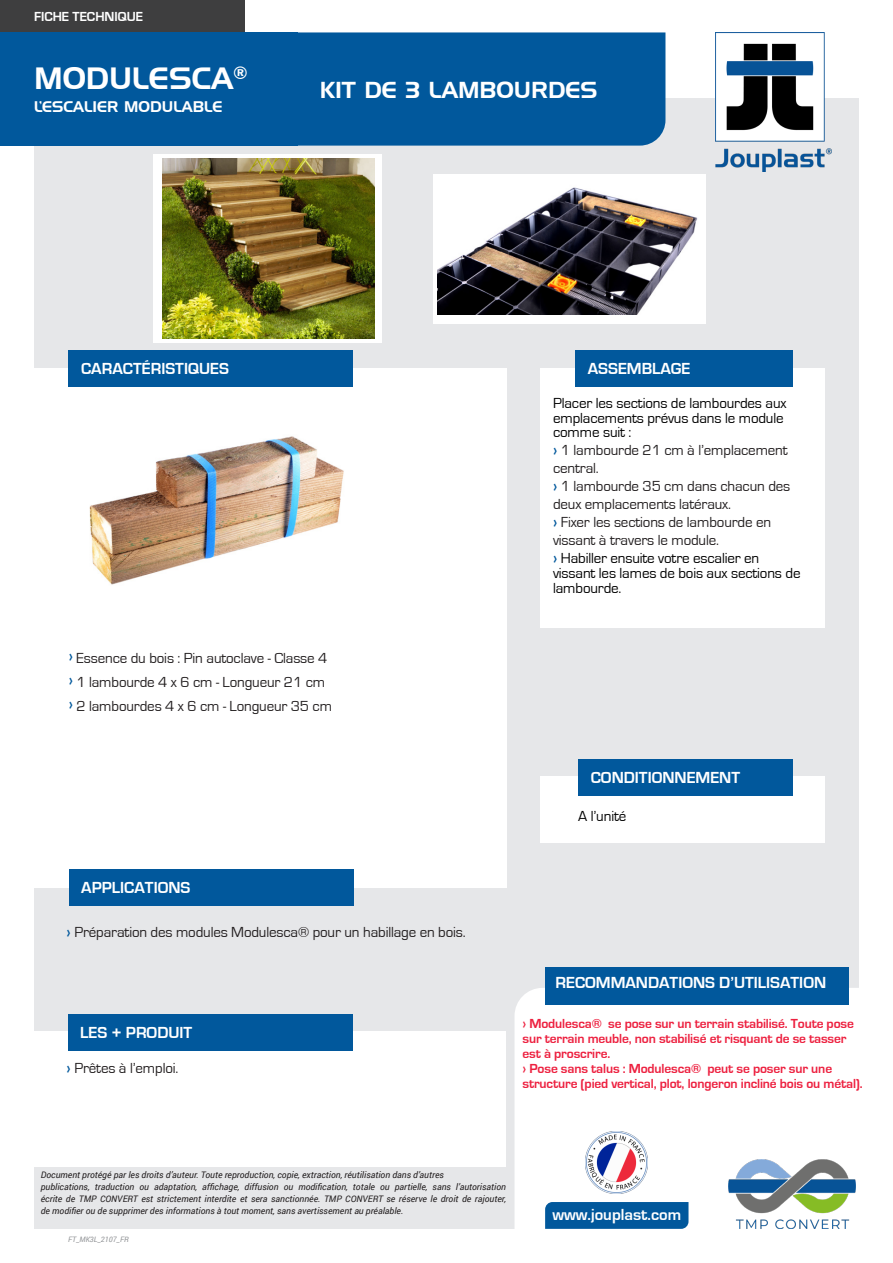
<style>
.page{position:relative;width:893px;height:1263px;background:#fff}
.page>*{position:absolute;margin:0;border:0;box-sizing:border-box;transform-origin:0 0}
.t1{font:30px "Handel Gothic BT";color:#fff}
.t2{font:22.5px "Handel Gothic BT";color:#fff}
.t3{font:700 16.5px "Eurostile";color:#fff}
.Texte_conditionnemen{font:15px/18px "Eurostile";letter-spacing:-.01em;color:#231f20}
.Texte_conditionnemen-2{font:15px/14.7px "Eurostile";letter-spacing:-.01em;color:#000}
.t4{font:15px "Handel Gothic BT";color:#fff}
.Texte_rouge{font:700 13.5px/15px "Eurostile";letter-spacing:-.01em;color:#ed203f}
.t5{font:700 13.5px "Eurostile";color:#fff}
.t6{font:italic 9px/12px "Roboto";color:#231f20;text-align:justify}
.t7{font:italic 7.5px "Roboto";color:#939598}
.s1{font-weight:700;color:#01589c}
</style>
<div class="page">
<div style="left:34px;top:99px;width:825px;height:1130px;background:#e6e7e9"></div>
<div style="left:434px;top:174px;width:272px;height:149px;background:#fff"></div>
<div style="left:153px;top:154px;width:229px;height:188px;background:#fff"></div>
<div style="left:0;top:0;width:244px;height:32px;background:#3e3e3f"></div>
<div style="left:0;top:368px;width:506px;height:520px;background:#fff"></div>
<div style="left:69px;top:350px;width:284px;height:36px;background:#01589c"></div>
<div style="left:514px;top:988px;width:345px;height:241px;background:#fff"></div>
<div style="left:545px;top:967px;width:303px;height:37px;background:#01589c"></div>
<div style="left:69px;top:869px;width:285px;height:36px;background:#01589c"></div>
<div style="left:9px;top:32px;width:289px;height:114px;background:#01589c"></div>
<div style="left:298px;top:32px;width:367px;height:114px;background:#01589c"></div>
<div style="left:540px;top:777px;width:285px;height:66px;background:#fff"></div>
<div style="left:578px;top:759px;width:214px;height:36px;background:#01589c"></div>
<div style="left:33px;top:1031px;width:473px;height:136px;background:#fff"></div>
<div style="left:68px;top:1014px;width:285px;height:36px;background:#01589c"></div>
<div style="left:540px;top:369px;width:285px;height:259px;background:#fff"></div>
<div style="left:575px;top:351px;width:217px;height:36px;background:#01589c"></div>
<img style="left:438px;top:187px;width:260px;height:127px">
<img style="left:162px;top:159px;width:212px;height:180px">
<img style="left:715px;top:32px;width:116px;height:139px">
<img style="left:729px;top:1159px;width:127px;height:70px">
<div style="left:0;top:32px;width:9px;height:114px;background:#01589c"></div>
<div style="left:545px;top:1202px;width:143px;height:27px;background:#01589c"></div>
<img style="left:89px;top:436px;width:255px;height:149px">
<img style="left:586px;top:1131px;width:62px;height:62px">
<p class="t5" style="left:34px;top:9px;width:111px">FICHE TECHNIQUE</p>
<p class="t1" style="left:34px;top:60px;width:215px">MODULESCA<sup>®</sup></p>
<p class="t4" style="left:34px;top:97px;width:190px">L’ESCALIER MODULABLE</p>
<p class="t2" style="left:320px;top:76px;width:279px">KIT DE 3 LAMBOURDES</p>
<p class="t3" style="left:81px;top:359px;width:149px">CARACTÉRISTIQUES</p>
<p class="t3" style="left:588px;top:360px;width:104px">ASSEMBLAGE</p>
<p class="Texte_conditionnemen-2" style="left:553px;top:396px;width:235px">Placer les sections de lambourdes aux emplacements prévus dans le module comme suit :</p>
<p class="Texte_conditionnemen" style="left:553px;top:442px;width:236px"><span class="s1">›</span> 1 lambourde 21 cm à l’emplacement central.</p>
<p class="Texte_conditionnemen" style="left:553px;top:478px;width:239px"><span class="s1">›</span> 1 lambourde 35 cm dans chacun des deux emplacements latéraux.</p>
<p class="Texte_conditionnemen" style="left:553px;top:514px;width:220px"><span class="s1">›</span> Fixer les sections de lambourde en vissant à travers le module.</p>
<p class="Texte_conditionnemen-2" style="left:553px;top:551px;width:249px"><span class="s1">›</span> Habiller ensuite votre escalier en vissant les lames de bois aux sections de lambourde.</p>
<p class="Texte_conditionnemen" style="left:69px;top:649px;width:260px"><span class="s1">›</span> Essence du bois : Pin autoclave - Classe 4</p>
<p class="Texte_conditionnemen" style="left:69px;top:673px;width:258px"><span class="s1">›</span> 1 lambourde 4 x 6 cm - Longueur 21 cm</p>
<p class="Texte_conditionnemen" style="left:69px;top:697px;width:265px"><span class="s1">›</span> 2 lambourdes 4 x 6 cm - Longueur 35 cm</p>
<p class="t3" style="left:81px;top:878px;width:111px">APPLICATIONS</p>
<p class="Texte_conditionnemen" style="left:67px;top:923px;width:401px"><span class="s1">›</span> Préparation des modules Modulesca® pour un habillage en bois.</p>
<p class="t3" style="left:80px;top:1023px;width:114px">LES + PRODUIT</p>
<p class="Texte_conditionnemen" style="left:67px;top:1059px;width:113px"><span class="s1">›</span> Prêtes à l’emploi.</p>
<p class="t3" style="left:591px;top:769px;width:151px">CONDITIONNEMENT</p>
<p class="Texte_conditionnemen-2" style="left:578px;top:809px;width:50px">A l’unité</p>
<p class="t3" style="left:555px;top:974px;width:272px">RECOMMANDATIONS D’UTILISATION</p>
<p class="Texte_rouge" style="left:522px;top:1016px;width:333px">› Modulesca® se pose sur un terrain stabilisé. Toute pose sur terrain meuble, non stabilisé et risquant de se tasser est à proscrire.</p>
<p class="Texte_rouge" style="left:522px;top:1061px;width:342px">› Pose sans talus : Modulesca® peut se poser sur une structure (pied vertical, plot, longeron incliné bois ou métal).</p>
<p class="t6" style="left:41px;top:1169px;width:405px">Document protégé par les droits d’auteur. Toute reproduction, copie, extraction, réutilisation dans d’autres</p>
<p class="t6" style="left:41px;top:1181px;width:467px">publications, traduction ou adaptation, affichage, diffusion ou modification, totale ou partielle, sans l’autorisation écrite de TMP CONVERT est strictement interdite et sera sanctionnée. TMP CONVERT se réserve le droit de rajouter, de modifier ou de supprimer des informations à tout moment, sans avertissement au préalable.</p>
<p class="t7" style="left:68px;top:1234px;width:62px">FT_MK3L_2107_FR</p>
<p class="t3" style="left:552px;top:1206px;width:130px">www.jouplast.com</p>
</div>
